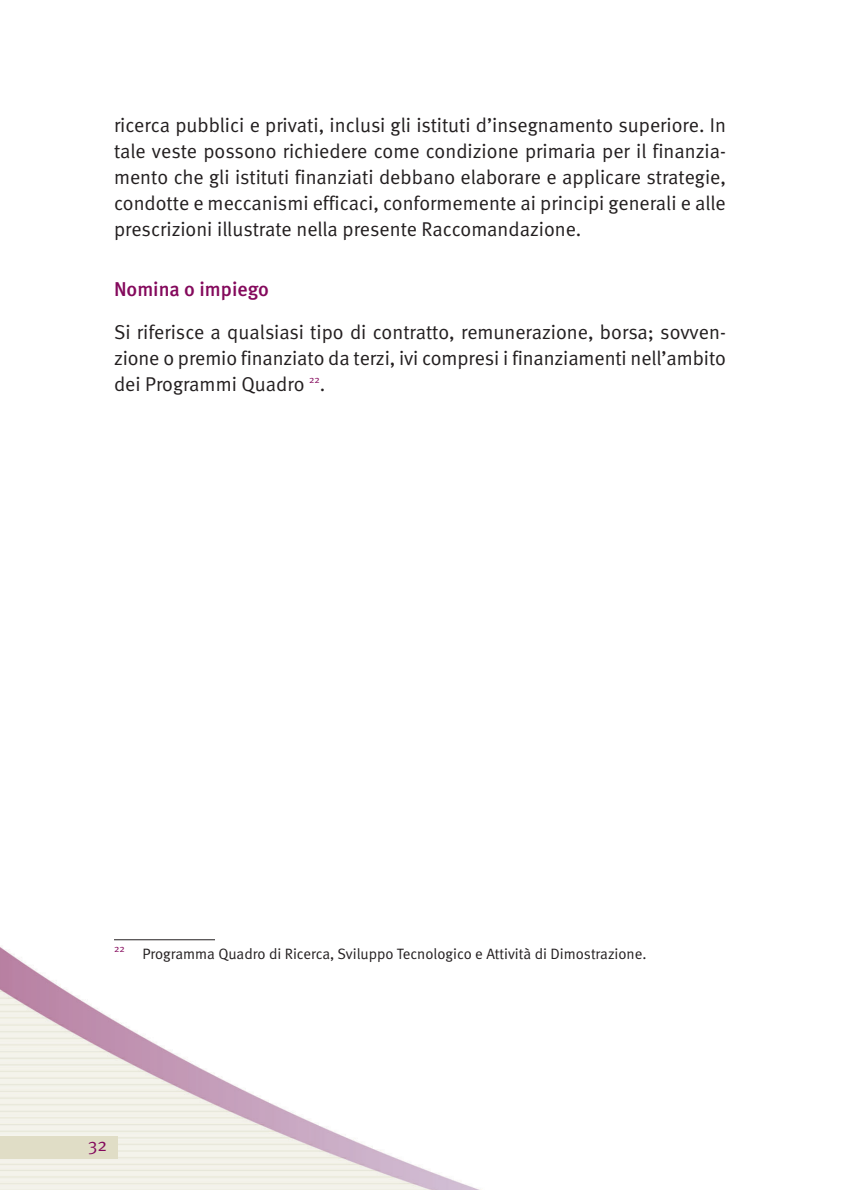
<style>
.page{position:relative;width:841px;height:1190px;background:#fff}
.page>*{position:absolute;margin:0;border:0;box-sizing:border-box;transform-origin:0 0}
.t1{font:20px/26px "Meta Normal";color:#231f20;text-align:justify}
.t2{font:500 20px "Meta";color:#84095c}
.t3{font:18px "Meta Normal";color:#84095c}
.t4{font:15px "Meta Normal";color:#231f20}
.t5{font:10px "Meta Normal";color:#84095c}
</style>
<div class="page">
<svg style="left:0;top:939px;width:480px;height:251px"></svg>
<p class="t1" style="left:114px;top:113px;width:613px">ricerca pubblici e privati, inclusi gli istituti d’insegnamento superiore. In tale veste possono richiedere come condizione primaria per il finanzia&shy;mento che gli istituti finanziati debbano elaborare e applicare strategie, condotte e meccanismi efficaci, conformemente ai principi generali e alle prescrizioni illustrate nella presente Raccomandazione.</p>
<p class="t2" style="left:114px;top:281px;width:156px">Nomina o impiego</p>
<p class="t1" style="left:114px;top:320px;width:613px">Si riferisce a qualsiasi tipo di contratto, remunerazione, borsa; sovven&shy;zione o premio finanziato da terzi, ivi compresi i finanziamenti nell’ambito dei Programmi Quadro <sup>22</sup>.</p>
<p class="t5" style="left:114px;top:944px;width:12px">22</p>
<p class="t4" style="left:142px;top:948px;width:505px">Programma Quadro di Ricerca, Sviluppo Tecnologico e Attività di Dimostrazione.</p>
<p class="t3" style="left:88px;top:1138px;width:21px">32</p>
</div>
